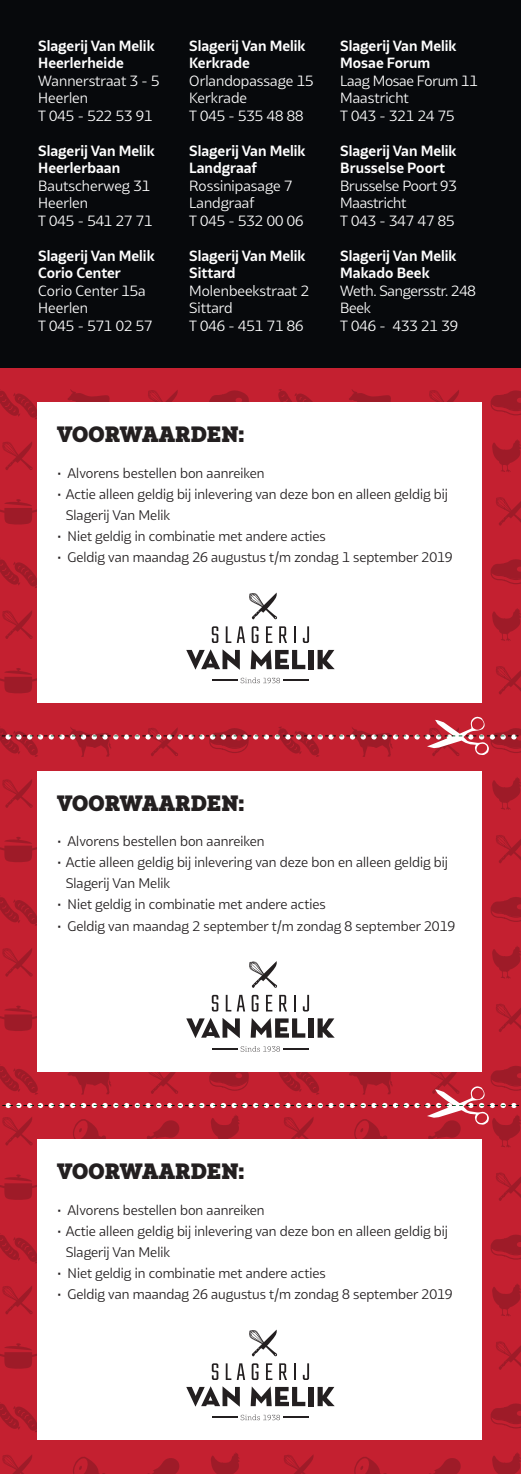
<style>
.page{position:relative;width:521px;height:1474px;background:#fff}
.page>*{position:absolute;margin:0;border:0;box-sizing:border-box;transform-origin:0 0}
.t1{font:900 21px "Bw Glenn Slab";letter-spacing:.005em;color:#231f20}
.t2{font:14px/17.5px "Bw Glenn Sans";color:#fff}
.t3{font:700 14px/17.5px "Bw Glenn Sans";color:#fff}
.t4{font:14px/17.5px "Bw Glenn Sans";letter-spacing:-.02em;color:#fff}
.t5{font:13.12px/21px "Bw Glenn Sans";color:#231f20}
</style>
<div class="page">
<div style="left:0;top:366px;width:521px;height:1107px;background:#c42030"></div>
<div style="left:0;top:0;width:521px;height:367px;background:#07090c"></div>
<svg style="left:2px;top:1455px;width:30px;height:18px"></svg>
<svg style="left:73px;top:1457px;width:26px;height:16px"></svg>
<svg style="left:153px;top:1458px;width:27px;height:15px"></svg>
<svg style="left:0;top:1402px;width:37px;height:30px"></svg>
<svg style="left:0;top:1343px;width:37px;height:25px"></svg>
<svg style="left:284px;top:1455px;width:30px;height:18px"></svg>
<svg style="left:211px;top:1452px;width:29px;height:21px"></svg>
<svg style="left:354px;top:1457px;width:26px;height:16px"></svg>
<svg style="left:434px;top:1458px;width:27px;height:15px"></svg>
<svg style="left:496px;top:1341px;width:25px;height:29px"></svg>
<svg style="left:492px;top:1452px;width:29px;height:21px"></svg>
<svg style="left:490px;top:1403px;width:31px;height:25px"></svg>
<svg style="left:2px;top:1286px;width:31px;height:28px"></svg>
<svg style="left:0;top:1233px;width:37px;height:30px"></svg>
<svg style="left:0;top:1174px;width:37px;height:25px"></svg>
<svg style="left:496px;top:1172px;width:25px;height:29px"></svg>
<svg style="left:492px;top:1284px;width:29px;height:32px"></svg>
<svg style="left:490px;top:1234px;width:31px;height:25px"></svg>
<svg style="left:147px;top:1071px;width:32px;height:23px"></svg>
<svg style="left:2px;top:1117px;width:31px;height:29px"></svg>
<svg style="left:67px;top:1071px;width:45px;height:23px"></svg>
<svg style="left:73px;top:1119px;width:33px;height:20px"></svg>
<svg style="left:147px;top:1120px;width:33px;height:19px"></svg>
<svg style="left:0;top:1064px;width:40px;height:30px"></svg>
<svg style="left:0;top:1005px;width:37px;height:26px"></svg>
<svg style="left:284px;top:1117px;width:30px;height:22px"></svg>
<svg style="left:211px;top:1115px;width:29px;height:24px"></svg>
<svg style="left:349px;top:1071px;width:44px;height:23px"></svg>
<svg style="left:354px;top:1119px;width:34px;height:20px"></svg>
<svg style="left:276px;top:1071px;width:45px;height:23px"></svg>
<svg style="left:207px;top:1071px;width:47px;height:19px"></svg>
<svg style="left:496px;top:1004px;width:25px;height:28px"></svg>
<svg style="left:2px;top:948px;width:31px;height:29px"></svg>
<svg style="left:0;top:897px;width:37px;height:28px"></svg>
<svg style="left:0;top:837px;width:37px;height:25px"></svg>
<svg style="left:496px;top:835px;width:25px;height:29px"></svg>
<svg style="left:492px;top:946px;width:29px;height:32px"></svg>
<svg style="left:490px;top:897px;width:31px;height:25px"></svg>
<svg style="left:2px;top:779px;width:31px;height:29px"></svg>
<svg style="left:0;top:668px;width:37px;height:25px"></svg>
<svg style="left:496px;top:666px;width:25px;height:29px"></svg>
<svg style="left:492px;top:777px;width:29px;height:33px"></svg>
<svg style="left:2px;top:610px;width:31px;height:29px"></svg>
<svg style="left:0;top:559px;width:37px;height:29px"></svg>
<svg style="left:0;top:499px;width:37px;height:25px"></svg>
<svg style="left:496px;top:497px;width:25px;height:29px"></svg>
<svg style="left:492px;top:608px;width:29px;height:33px"></svg>
<svg style="left:490px;top:559px;width:31px;height:25px"></svg>
<svg style="left:148px;top:390px;width:30px;height:12px"></svg>
<svg style="left:2px;top:442px;width:31px;height:28px"></svg>
<svg style="left:67px;top:389px;width:43px;height:13px"></svg>
<svg style="left:0;top:389px;width:37px;height:30px"></svg>
<svg style="left:429px;top:390px;width:30px;height:12px"></svg>
<svg style="left:349px;top:389px;width:42px;height:13px"></svg>
<svg style="left:278px;top:389px;width:35px;height:13px"></svg>
<svg style="left:209px;top:390px;width:40px;height:12px"></svg>
<svg style="left:492px;top:439px;width:29px;height:33px"></svg>
<svg style="left:490px;top:390px;width:31px;height:25px"></svg>
<div style="left:37px;top:402px;width:444px;height:301px;background:#fff"></div>
<div style="left:37px;top:771px;width:444px;height:300px;background:#fff"></div>
<div style="left:37px;top:1139px;width:444px;height:300px;background:#fff"></div>
<svg style="left:211px;top:592px;width:99px;height:51px"></svg>
<svg style="left:186px;top:649px;width:149px;height:35px"></svg>
<svg style="left:249px;top:961px;width:28px;height:27px"></svg>
<svg style="left:186px;top:994px;width:59px;height:44px"></svg>
<svg style="left:251px;top:994px;width:84px;height:43px"></svg>
<svg style="left:212px;top:1046px;width:97px;height:5px"></svg>
<svg style="left:212px;top:1329px;width:98px;height:50px"></svg>
<svg style="left:186px;top:1386px;width:149px;height:35px"></svg>
<svg style="left:435px;top:716px;width:50px;height:9px"></svg>
<svg style="left:427px;top:1062px;width:94px;height:85px"></svg>
<svg style="left:0;top:725px;width:521px;height:32px"></svg>
<svg style="left:2px;top:1102px;width:519px;height:6px"></svg>
<p class="t3" style="left:38px;top:37px;width:118px">Slagerij Van Melik</p>
<p class="t3" style="left:38px;top:54px;width:87px">Heerlerheide</p>
<p class="t2" style="left:38px;top:72px;width:123px">Wannerstraat 3 - 5<br>Heerlen</p>
<p class="t2" style="left:38px;top:107px;width:116px">T 045 - 522 53 91</p>
<p class="t3" style="left:38px;top:142px;width:118px">Slagerij Van Melik</p>
<p class="t3" style="left:38px;top:159px;width:83px">Heerlerbaan</p>
<p class="t2" style="left:38px;top:177px;width:113px">Bautscherweg 31<br>Heerlen</p>
<p class="t2" style="left:38px;top:212px;width:116px">T 045 - 541 27 71</p>
<p class="t3" style="left:38px;top:247px;width:118px">Slagerij Van Melik</p>
<p class="t3" style="left:38px;top:264px;width:84px">Corio Center</p>
<p class="t2" style="left:38px;top:282px;width:109px">Corio Center 15a<br>Heerlen</p>
<p class="t2" style="left:38px;top:317px;width:116px">T 045 - 571 02 57</p>
<p class="t3" style="left:189px;top:37px;width:118px">Slagerij Van Melik</p>
<p class="t3" style="left:189px;top:54px;width:62px">Kerkrade</p>
<p class="t2" style="left:189px;top:72px;width:126px">Orlandopassage 15<br>Kerkrade</p>
<p class="t2" style="left:189px;top:107px;width:116px">T 045 - 535 48 88</p>
<p class="t3" style="left:189px;top:142px;width:118px">Slagerij Van Melik<br>Landgraaf</p>
<p class="t2" style="left:189px;top:177px;width:105px">Rossinipasage 7<br>Landgraaf</p>
<p class="t2" style="left:189px;top:212px;width:116px">T 045 - 532 00 06</p>
<p class="t3" style="left:189px;top:247px;width:118px">Slagerij Van Melik</p>
<p class="t3" style="left:189px;top:264px;width:48px">Sittard</p>
<p class="t2" style="left:189px;top:282px;width:121px">Molenbeekstraat 2<br>Sittard</p>
<p class="t2" style="left:189px;top:317px;width:116px">T 046 - 451 71 86</p>
<p class="t3" style="left:340px;top:37px;width:118px">Slagerij Van Melik</p>
<p class="t3" style="left:340px;top:54px;width:92px">Mosae Forum</p>
<p class="t4" style="left:340px;top:72px;width:139px">Laag Mosae Forum 11<br>Maastricht</p>
<p class="t2" style="left:340px;top:107px;width:116px">T 043 - 321 24 75</p>
<p class="t3" style="left:340px;top:142px;width:118px">Slagerij Van Melik</p>
<p class="t3" style="left:340px;top:159px;width:106px">Brusselse Poort</p>
<p class="t4" style="left:340px;top:177px;width:118px">Brusselse Poort 93<br>Maastricht</p>
<p class="t2" style="left:340px;top:212px;width:116px">T 043 - 347 47 85</p>
<p class="t3" style="left:340px;top:247px;width:118px">Slagerij Van Melik</p>
<p class="t3" style="left:340px;top:264px;width:91px">Makado Beek</p>
<p class="t4" style="left:340px;top:282px;width:137px">Weth. Sangersstr. 248<br>Beek</p>
<p class="t2" style="left:340px;top:317px;width:119px">T 046 - 433 21 39</p>
<p class="t1" style="left:57px;top:421px;width:189px">VOORWAARDEN:</p>
<p class="t5" style="left:57px;top:462px;width:209px">• Alvorens bestellen bon aanreiken</p>
<p class="t5" style="left:66px;top:483px;width:384px;text-indent:-9px">• Actie alleen geldig bij inlevering van deze bon en alleen geldig bij<br>Slagerij Van Melik</p>
<p class="t5" style="left:57px;top:525px;width:270px">• Niet geldig in combinatie met andere acties</p>
<p class="t5" style="left:57px;top:546px;width:397px">• Geldig van maandag 26 augustus t/m zondag 1 september 2019</p>
<p class="t1" style="left:57px;top:789px;width:189px">VOORWAARDEN:</p>
<p class="t5" style="left:57px;top:831px;width:209px">• Alvorens bestellen bon aanreiken</p>
<p class="t5" style="left:66px;top:852px;width:384px;text-indent:-9px">• Actie alleen geldig bij inlevering van deze bon en alleen geldig bij<br>Slagerij Van Melik</p>
<p class="t5" style="left:57px;top:894px;width:270px">• Niet geldig in combinatie met andere acties</p>
<p class="t5" style="left:57px;top:915px;width:400px">• Geldig van maandag 2 september t/m zondag 8 september 2019</p>
<p class="t1" style="left:57px;top:1157px;width:189px">VOORWAARDEN:</p>
<p class="t5" style="left:57px;top:1199px;width:209px">• Alvorens bestellen bon aanreiken</p>
<p class="t5" style="left:66px;top:1220px;width:384px;text-indent:-9px">• Actie alleen geldig bij inlevering van deze bon en alleen geldig bij<br>Slagerij Van Melik</p>
<p class="t5" style="left:57px;top:1262px;width:270px">• Niet geldig in combinatie met andere acties</p>
<p class="t5" style="left:57px;top:1283px;width:397px">• Geldig van maandag 26 augustus t/m zondag 8 september 2019</p>
</div>
